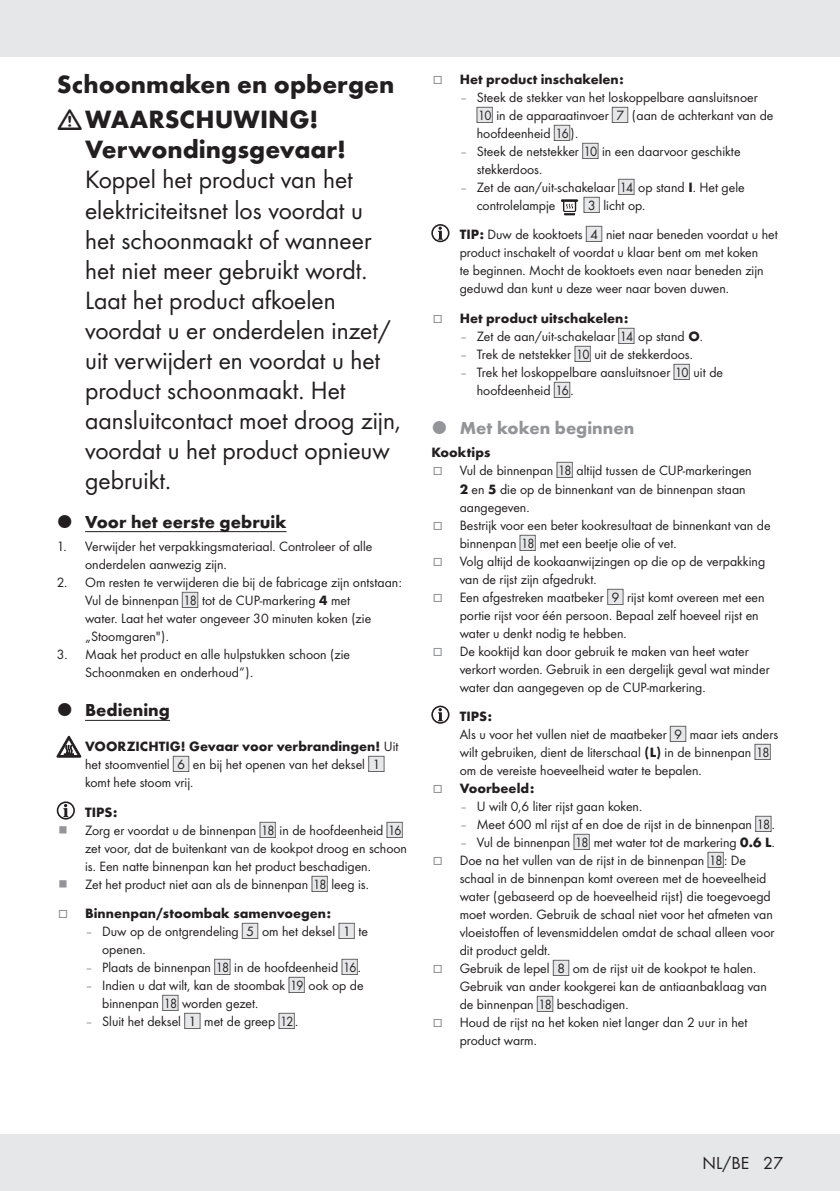
<style>
.page{position:relative;width:840px;height:1191px;background:#fff}
.page>*{position:absolute;margin:0;border:0;box-sizing:border-box;transform-origin:0 0}
.t1{font:26px/30px "Futura Boo";color:#231f20}
.Headline-03_SB{font:700 26px "Futura";color:#231f20}
.t2{font:700 18px "Futura";color:#231f20}
.t3{font:700 18px "Futura";color:#939598}
.t4{font:18px "Futura Boo";color:#231f20}
.Indent_SB{font:14px/18px "Futura Boo";color:#231f20}
.Headline-03{font:700 14px "Futura";color:#231f20}
.Indent_SB-2{font:700 14px "Futura";color:#231f20}
.s1{font-family:"Futura";font-weight:700}
.s2{font-family:"IMP Lidl Num Box";font-size:12.4px;color:#e6e7e9}
.s3{font-family:"IMP Lidl Num Box";font-size:12.4px}
.s4{color:#939598}
</style>
<div class="page">
<div style="left:0;top:1134px;width:839px;height:57px;background:#e6e7e9"></div>
<div style="left:0;top:0;width:839px;height:57px;background:#e6e7e9"></div>
<hr style="left:85px;top:531px;width:201px;height:1px;background:#231f20">
<hr style="left:85px;top:720px;width:85px;height:1px;background:#231f20">
<svg style="left:57px;top:735px;width:24px;height:23px"></svg>
<div style="left:57px;top:801px;width:18px;height:18px;border:2px solid #231f20;border-radius:50%"></div>
<svg style="left:63px;top:804px;width:5px;height:13px"></svg>
<svg style="left:561px;top:199px;width:17px;height:16px"></svg>
<div style="left:431px;top:224px;width:18px;height:18px;border:2px solid #231f20;border-radius:50%"></div>
<svg style="left:437px;top:226px;width:5px;height:14px"></svg>
<div style="left:431px;top:705px;width:18px;height:18px;border:2px solid #231f20;border-radius:50%"></div>
<svg style="left:437px;top:708px;width:5px;height:13px"></svg>
<p class="Headline-03_SB" style="left:57px;top:65px;width:339px">Schoonmaken en opbergen</p>
<p class="t1" style="left:85px;top:103px;width:317px"><span class="s1">WAARSCHUWING!<br>Verwondingsgevaar!<br></span>Koppel het product van het elektriciteitsnet los voordat u<br>het schoonmaakt of wanneer het niet meer gebruikt wordt.<br>Laat het product afkoelen voordat u er onderdelen inzet/ uit verwijdert en voordat u het product schoonmaakt. Het aansluitcontact moet droog zijn, voordat u het product opnieuw gebruikt.</p>
<p class="t2" style="left:85px;top:508px;width:203px">Voor het eerste gebruik</p>
<p class="Indent_SB" style="left:85px;top:537px;width:288px;text-indent:-28px">1. Verwijder het verpakkingsmateriaal. Controleer of alle onderdelen aanwezig zijn.</p>
<p class="Indent_SB" style="left:85px;top:573px;width:318px;text-indent:-28px">2. Om resten te verwijderen die bij de fabricage zijn ontstaan:<br>Vul de binnenpan <span class="s2">[</span><span class="s3">18]</span> tot de CUP-markering <span class="s1">4</span> met<br>water. Laat het water ongeveer 30 minuten koken (zie „Stoomgaren").</p>
<p class="Indent_SB" style="left:85px;top:645px;width:266px;text-indent:-28px">3. Maak het product en alle hulpstukken schoon (zie<br>Schoonmaken en onderhoud“).</p>
<p class="t2" style="left:85px;top:697px;width:86px">Bediening</p>
<p class="Indent_SB" style="left:85px;top:737px;width:315px"><span class="s1">VOORZICHTIG! Gevaar voor verbrandingen!</span> Uit het stoomventiel <span class="s2">[</span><span class="s3">6]</span> en bij het openen van het deksel <span class="s2">[</span><span class="s3">1] </span>komt hete stoom vrij.</p>
<p class="Indent_SB-2" style="left:85px;top:801px;width:34px">TIPS:</p>
<p class="Indent_SB" style="left:85px;top:820px;width:323px">Zorg er voordat u de binnenpan <span class="s2">[</span><span class="s3">18]</span> in de hoofdeenheid <span class="s2">[</span><span class="s3">16] </span>zet voor, dat de buitenkant van de kookpot droog en schoon is. Een natte binnenpan kan het product beschadigen.</p>
<p class="Indent_SB" style="left:85px;top:874px;width:283px">Zet het product niet aan als de binnenpan <span class="s2">[</span><span class="s3">18]</span> leeg is.</p>
<p class="Headline-03" style="left:58px;top:903px;width:274px"><span class="s4">□</span> Binnenpan/stoombak samenvoegen:</p>
<p class="Indent_SB" style="left:102px;top:921px;width:267px;text-indent:-17px"><span class="s4">–</span> Duw op de ontgrendeling <span class="s2">[</span><span class="s3">5]</span> om het deksel <span class="s2">[</span><span class="s3">1]</span> te openen.</p>
<p class="Indent_SB" style="left:85px;top:957px;width:275px"><span class="s4">–</span> Plaats de binnenpan <span class="s2">[</span><span class="s3">18]</span> in de hoofdeenheid <span class="s2">[</span><span class="s3">16]</span>.</p>
<p class="Indent_SB" style="left:102px;top:975px;width:263px;text-indent:-17px"><span class="s4">–</span> Indien u dat wilt, kan de stoombak <span class="s2">[</span><span class="s3">19]</span> ook op de binnenpan <span class="s2">[</span><span class="s3">18]</span> worden gezet.</p>
<p class="Indent_SB" style="left:85px;top:1011px;width:213px"><span class="s4">–</span> Sluit het deksel <span class="s2">[</span><span class="s3">1]</span> met de greep <span class="s2">[</span><span class="s3">12]</span>.</p>
<p class="Headline-03" style="left:432px;top:69px;width:192px"><span class="s4">□</span> Het product inschakelen:</p>
<p class="Indent_SB" style="left:476px;top:88px;width:298px;text-indent:-17px"><span class="s4">–</span> Steek de stekker van het loskoppelbare aansluitsnoer <span class="s2">[</span><span class="s3">10]</span> in de apparaatinvoer <span class="s2">[</span><span class="s3">7]</span> (aan de achterkant van de hoofdeenheid <span class="s2">[</span><span class="s3">16]</span>).</p>
<p class="Indent_SB" style="left:476px;top:142px;width:265px;text-indent:-17px"><span class="s4">–</span> Steek de netstekker <span class="s2">[</span><span class="s3">10]</span> in een daarvoor geschikte stekkerdoos.</p>
<p class="Indent_SB" style="left:476px;top:178px;width:269px;text-indent:-17px"><span class="s4">–</span> Zet de aan/uit-schakelaar <span class="s2">[</span><span class="s3">14]</span> op stand <span class="s1">I</span>. Het gele controlelampje</p>
<p class="Indent_SB" style="left:583px;top:196px;width:61px"><span class="s2">[</span><span class="s3">3]</span> licht op.</p>
<p class="Indent_SB" style="left:459px;top:225px;width:319px"><span class="s1">TIP:</span> Duw de kooktoets <span class="s2">[</span><span class="s3">4]</span> niet naar beneden voordat u het product inschakelt of voordat u klaar bent om met koken<br>te beginnen. Mocht de kooktoets even naar beneden zijn geduwd dan kunt u deze weer naar boven duwen.</p>
<p class="Headline-03" style="left:432px;top:308px;width:197px"><span class="s4">□</span> Het product uitschakelen:</p>
<p class="Indent_SB" style="left:459px;top:326px;width:243px"><span class="s4">–</span> Zet de aan/uit-schakelaar <span class="s2">[</span><span class="s3">14]</span> op stand <span class="s1">O</span>.</p>
<p class="Indent_SB" style="left:459px;top:344px;width:233px"><span class="s4">–</span> Trek de netstekker <span class="s2">[</span><span class="s3">10]</span> uit de stekkerdoos.</p>
<p class="Indent_SB" style="left:476px;top:362px;width:248px;text-indent:-17px"><span class="s4">–</span> Trek het loskoppelbare aansluitsnoer <span class="s2">[</span><span class="s3">10]</span> uit de hoofdeenheid <span class="s2">[</span><span class="s3">16]</span>.</p>
<p class="t3" style="left:459px;top:414px;width:176px">Met koken beginnen</p>
<p class="Headline-03" style="left:431px;top:442px;width:60px">Kooktips</p>
<p class="Indent_SB" style="left:459px;top:461px;width:293px;text-indent:-27px"><span class="s4">□</span> Vul de binnenpan <span class="s2">[</span><span class="s3">18]</span> altijd tussen de CUP-markeringen<br><span class="s1">2</span> en <span class="s1">5</span> die op de binnenkant van de binnenpan staan aangegeven.</p>
<p class="Indent_SB" style="left:459px;top:515px;width:312px;text-indent:-27px"><span class="s4">□</span> Bestrijk voor een beter kookresultaat de binnenkant van de binnenpan <span class="s2">[</span><span class="s3">18]</span> met een beetje olie of vet.</p>
<p class="Indent_SB" style="left:459px;top:551px;width:307px;text-indent:-27px"><span class="s4">□</span> Volg altijd de kookaanwijzingen op die op de verpakking van de rijst zijn afgedrukt.</p>
<p class="Indent_SB" style="left:459px;top:587px;width:306px;text-indent:-27px"><span class="s4">□</span> Een afgestreken maatbeker <span class="s2">[</span><span class="s3">9]</span> rijst komt overeen met een portie rijst voor één persoon. Bepaal zelf hoeveel rijst en water u denkt nodig te hebben.</p>
<p class="Indent_SB" style="left:459px;top:641px;width:311px;text-indent:-27px"><span class="s4">□</span> De kooktijd kan door gebruik te maken van heet water verkort worden. Gebruik in een dergelijk geval wat minder water dan aangegeven op de CUP-markering.</p>
<p class="Indent_SB" style="left:459px;top:706px;width:320px"><span class="s1">TIPS:<br></span>Als u voor het vullen niet de maatbeker <span class="s2">[</span><span class="s3">9]</span> maar iets anders wilt gebruiken, dient de literschaal <span class="s1">(L)</span> in de binnenpan <span class="s2">[</span><span class="s3">18] </span>om de vereiste hoeveelheid water te bepalen.</p>
<p class="Headline-03" style="left:432px;top:778px;width:103px"><span class="s4">□</span> Voorbeeld:</p>
<p class="Indent_SB" style="left:459px;top:796px;width:182px"><span class="s4">–</span> U wilt 0,6 liter rijst gaan koken.</p>
<p class="Indent_SB" style="left:459px;top:814px;width:315px"><span class="s4">–</span> Meet 600 ml rijst af en doe de rijst in de binnenpan <span class="s2">[</span><span class="s3">18]</span>.</p>
<p class="Indent_SB" style="left:459px;top:832px;width:315px"><span class="s4">–</span> Vul de binnenpan <span class="s2">[</span><span class="s3">18]</span> met water tot de markering <span class="s1">0.6 L</span>.</p>
<p class="Indent_SB" style="left:459px;top:850px;width:316px;text-indent:-27px"><span class="s4">□</span> Doe na het vullen van de rijst in de binnenpan <span class="s2">[</span><span class="s3">18]</span>: De schaal in de binnenpan komt overeen met de hoeveelheid water (gebaseerd op de hoeveelheid rijst) die toegevoegd moet worden. Gebruik de schaal niet voor het afmeten van vloeistoffen of levensmiddelen omdat de schaal alleen voor dit product geldt.</p>
<p class="Indent_SB" style="left:459px;top:958px;width:308px;text-indent:-27px"><span class="s4">□</span> Gebruik de lepel <span class="s2">[</span><span class="s3">8]</span> om de rijst uit de kookpot te halen.<br>Gebruik van ander kookgerei kan de antiaanbaklaag van de binnenpan <span class="s2">[</span><span class="s3">18]</span> beschadigen.</p>
<p class="Indent_SB" style="left:459px;top:1012px;width:289px;text-indent:-27px"><span class="s4">□</span> Houd de rijst na het koken niet langer dan 2 uur in het product warm.</p>
<p class="t4" style="left:702px;top:1150px;width:82px">NL/BE 27</p>
</div>
